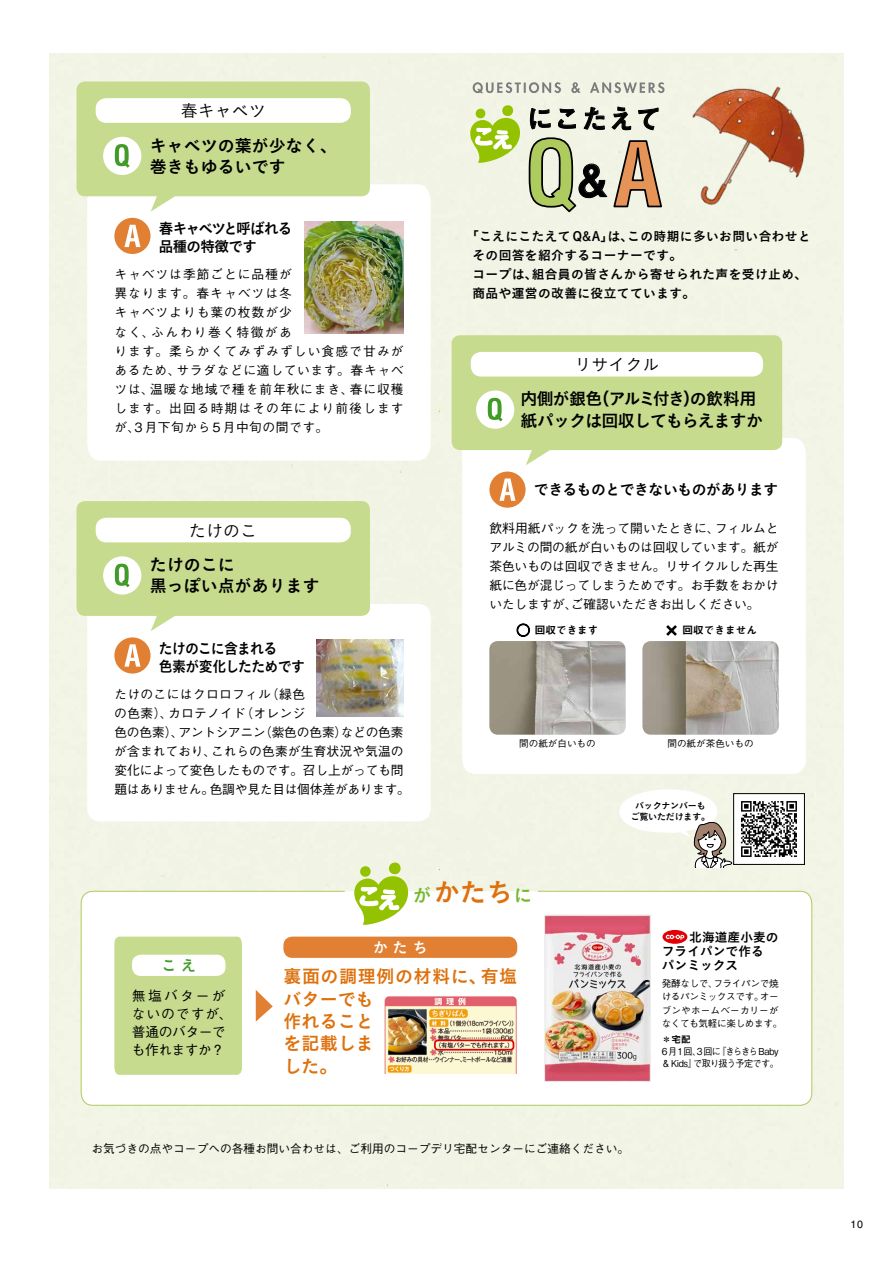
<style>
.page{position:relative;width:893px;height:1263px;background:#fff}
.page>*{position:absolute;margin:0;border:0;box-sizing:border-box;transform-origin:0 0}
.t1{font:43.05px "Midashi Go Pr 6 N MB31";color:#000}
.t2{font:26.85px "Midashi Go Pr 6 N MB31";letter-spacing:.01em;color:#000}
.t3{font:26.25px "Koburina Go Std N W6";color:#de710d}
.t4{font:18px/22.4px "Koburina Go Std N W6";letter-spacing:.005em;color:#de710d}
.t5{font:16.95px/21.3px "Koburina Go Std N W6";color:#000}
.t6{font:16.95px/21.3px "Koburina Go Std N W6";letter-spacing:-.055em;color:#000}
.t7{font:16.95px "Koburina Go Std N W3";color:#000}
.t8{font:16.95px "Koburina Go Std N W6";letter-spacing:-.065em;color:#000}
.t9{font:14.85px/18px "Koburina Go Std N W6";letter-spacing:-.045em;color:#000}
.t10{font:14.85px/18px "Koburina Go Std N W6";letter-spacing:-.045em;color:#000;scale:.94 1}
.t11{font:14.85px "Koburina Go Std N W6";color:#fff}
.t12{font:14.85px "Koburina Go Std N W6";color:#419b27}
.t13{font:14.85px "Midashi Go Pr 6 N MB31";color:#000}
.t14{font:500 13.8px/18.1px "Gothic BBB Pr 6 N";letter-spacing:-.025em;color:#000}
.t15{font:13.8px "Midashi Go Pr 6 N MB31";color:#000}
.t16{font:500 12.75px "Gothic BBB Pr 6 N";letter-spacing:-.015em;color:#000}
.t17{font:500 12.75px "Gothic BBB Pr 6 N";letter-spacing:.005em;color:#000}
.t18{font:12.75px/19.2px "Koburina Go Std N W6";letter-spacing:.03em;color:#000}
.t19{font:500 12.75px/19.2px "Gothic BBB Pr 6 N";letter-spacing:.085em;color:#000}
.t20{font:500 12.75px/19.2px "Gothic BBB Pr 6 N";letter-spacing:.075em;color:#000;text-align:right}
.t21{font:12.75px/14.2px "Koburina Go Std N W6";color:#000}
.t22{font:500 12.75px "Gothic BBB Pr 6 N";letter-spacing:.05em;color:#000}
.t23{font:500 12.75px/19.2px "Gothic BBB Pr 6 N";letter-spacing:.025em;color:#000}
.t24{font:500 12.75px "Gothic BBB Pr 6 N";letter-spacing:.07em;color:#000}
.t25{font:500 12.75px "Gothic BBB Pr 6 N";letter-spacing:-.025em;color:#000}
.t26{font:500 11.7px "Gothic BBB Pr 6 N";color:#000}
.t27{font:10.65px "Midashi Go Pr 6 N MB31";color:#000}
.t28{font:10.65px "Helvetica LT Std";color:#000}
.t29{font:500 9.6px/13.4px "Gothic BBB Pr 6 N";letter-spacing:-.03em;color:#000}
.t30{font:500 9.6px/11.7px "Gothic BBB Pr 6 N";letter-spacing:-.06em;color:#000;scale:.95 1}
.t31{font:500 9.6px "Gothic BBB Pr 6 N";color:#000}
.t32{font:500 9.6px "Gothic BBB Pr 6 N";letter-spacing:-.03em;color:#000;scale:.95 1}
.t33{font:9.6px "Midashi Go Pr 6 N MB31";color:#000}
.t34{font:9px/10.6px "Koburina Go Std N W6";letter-spacing:-.025em;color:#000;text-align:center}
.s1{font-size:18.45px;color:#73b92d}
</style>
<div class="page">
<div style="left:49px;top:53px;width:795px;height:1135px;background:#f1f3e5"></div>
<div style="left:81px;top:891px;width:731px;height:215px;background:#fff;border:1px solid #adcb5e;border-radius:12px"></div>
<div style="left:360px;top:866px;width:11px;height:11px;background:#92c200;border-radius:50%"></div>
<div style="left:389px;top:862px;width:12px;height:12px;background:#92c200;border-radius:50%"></div>
<svg style="left:354px;top:875px;width:54px;height:50px"></svg>
<svg style="left:256px;top:990px;width:17px;height:32px"></svg>
<div style="left:114px;top:936px;width:128px;height:139px;background:#c6db8e"></div>
<div style="left:132px;top:955px;width:94px;height:21px;background:#fff;border-radius:9px"></div>
<img style="left:688px;top:86px;width:121px;height:120px">
<div style="left:476px;top:109px;width:9px;height:9px;background:#92c200;border-radius:50%"></div>
<div style="left:502px;top:105px;width:11px;height:11px;background:#92c200;border-radius:50%"></div>
<svg style="left:470px;top:117px;width:50px;height:45px;background:#bed96a"></svg>
<svg style="left:530px;top:108px;width:21px;height:22px"></svg>
<svg style="left:558px;top:108px;width:18px;height:21px"></svg>
<svg style="left:583px;top:107px;width:22px;height:23px"></svg>
<svg style="left:611px;top:106px;width:20px;height:24px"></svg>
<svg style="left:638px;top:107px;width:21px;height:23px"></svg>
<svg style="left:473px;top:82px;width:191px;height:11px;background:#c6c8c0"></svg>
<svg style="left:528px;top:136px;width:135px;height:78px;background:#c8c3a2"></svg>
<svg style="left:462px;top:438px;width:344px;height:336px"></svg>
<img style="left:489px;top:641px;width:136px;height:94px">
<img style="left:642px;top:641px;width:137px;height:94px">
<svg style="left:516px;top:623px;width:15px;height:15px"></svg>
<svg style="left:666px;top:625px;width:11px;height:11px"></svg>
<div style="left:489px;top:472px;width:37px;height:36px;background:#e17f32;border-radius:50%"></div>
<svg style="left:499px;top:478px;width:16px;height:23px"></svg>
<svg style="left:452px;top:335px;width:330px;height:130px"></svg>
<img style="left:544px;top:914px;width:107px;height:167px">
<svg style="left:87px;top:184px;width:344px;height:277px"></svg>
<svg style="left:77px;top:81px;width:293px;height:131px"></svg>
<div style="left:114px;top:218px;width:37px;height:36px;background:#e17f32;border-radius:50%"></div>
<svg style="left:124px;top:225px;width:16px;height:22px"></svg>
<img style="left:305px;top:222px;width:99px;height:111px">
<div style="left:87px;top:604px;width:344px;height:217px;background:#fff;border-radius:13px"></div>
<div style="left:114px;top:637px;width:37px;height:36px;background:#e17f32;border-radius:50%"></div>
<svg style="left:124px;top:644px;width:16px;height:23px"></svg>
<svg style="left:77px;top:501px;width:293px;height:130px"></svg>
<img style="left:317px;top:640px;width:87px;height:76px">
<div style="left:283px;top:936px;width:234px;height:22px;background:#e17f32;border-radius:9px"></div>
<img style="left:384px;top:996px;width:133px;height:77px">
<div style="left:434px;top:1039px;width:80px;height:11px;border:2px solid #e20005;border-radius:3px"></div>
<img style="left:735px;top:795px;width:68px;height:67px">
<div style="left:733px;top:793px;width:72px;height:72px;border:1px solid #000"></div>
<svg style="left:619px;top:789px;width:113px;height:78px"></svg>
<svg style="left:662px;top:929px;width:26px;height:15px"></svg>
<div style="left:662px;top:930px;width:25px;height:14px;background:#e20005;border-radius:50%"></div>
<svg style="left:666px;top:935px;width:18px;height:4px"></svg>
<h3 class="t7" style="left:181px;top:98px;width:87px">春キャベツ</h3>
<h3 class="t5" style="left:150px;top:135px;width:189px">キャベツの葉が少なく、巻きもゆるいです</h3>
<p class="t9" style="left:159px;top:220px;width:135px">春キャベツと呼ばれる品種の特徴です</p>
<p class="t20" style="left:114px;top:264px;width:179px">キャベツは季節ごとに品種が異なります。春キャベツは冬キャベツよりも葉の枚数が少ふんわり巻く特徴があ</p>
<p class="t17" style="left:114px;top:322px;width:42px">なく、</p>
<p class="t19" style="left:114px;top:340px;width:291px">ります。柔らかくてみずみずしい食感で甘みが</p>
<p class="t22" style="left:176px;top:360px;width:229px">サラダなどに適しています。春キャベ</p>
<p class="t17" style="left:114px;top:360px;width:68px">あるため、</p>
<p class="t24" style="left:150px;top:379px;width:205px">温暖な地域で種を前年秋にまき、</p>
<p class="t17" style="left:350px;top:379px;width:55px">春に収穫</p>
<p class="t19" style="left:114px;top:379px;width:291px">ツは、<br>します。出回る時期はその年により前後しますが 3、月下旬から5 月中旬の間です。</p>
<h3 class="t7" style="left:189px;top:517px;width:70px">たけのこ</h3>
<h3 class="t5" style="left:150px;top:555px;width:172px">たけのこに<br>黒っぽい点があります</h3>
<p class="t10" style="left:159px;top:639px;width:157px">たけのこに含まれる<br>色素が変化したためです</p>
<p class="t17" style="left:266px;top:684px;width:41px">（緑色</p>
<p class="t23" style="left:240px;top:683px;width:66px;text-indent:-126px">たけのこにはクロロフィル<br>（オレンジ</p>
<p class="t17" style="left:114px;top:703px;width:60px">の色素）、</p>
<p class="t17" style="left:168px;top:703px;width:79px">カロテノイド</p>
<p class="t17" style="left:114px;top:722px;width:71px">色の色素）、</p>
<p class="t17" style="left:259px;top:722px;width:90px">（紫色の色素）</p>
<p class="t17" style="left:341px;top:722px;width:64px">などの色素</p>
<p class="t25" style="left:178px;top:722px;width:89px">アントシアニン</p>
<p class="t17" style="left:211px;top:741px;width:194px">これらの色素が生育状況や気温の</p>
<p class="t17" style="left:114px;top:741px;width:103px">が含まれており、</p>
<p class="t16" style="left:114px;top:760px;width:291px">変化によって変色したものです。召し上がっても問</p>
<p class="t16" style="left:210px;top:779px;width:202px">色調や見た目は個体差があります。</p>
<p class="t25" style="left:114px;top:779px;width:101px">題はありません。</p>
<h2 class="t2" style="left:527px;top:97px;width:137px">にこたえて</h2>
<h1 class="t1" style="left:577px;top:146px;width:31px">&amp;</h1>
<p class="t18" style="left:466px;top:227px;width:169px">「こえにこたえてQ&amp;A は」、</p>
<p class="t18" style="left:472px;top:246px;width:211px">その回答を紹介するコーナーです。</p>
<p class="t18" style="left:532px;top:265px;width:277px">組合員の皆さんから寄せられた声を受け止め、</p>
<p class="t18" style="left:627px;top:227px;width:185px">この時期に多いお問い合わせと</p>
<p class="t18" style="left:472px;top:265px;width:224px">コープは、<br>商品や運営の改善に役立てています。</p>
<h3 class="t7" style="left:574px;top:351px;width:87px">リサイクル</h3>
<h3 class="t8" style="left:592px;top:386px;width:165px">（アルミ付きの飲料用</h3>
<h3 class="t5" style="left:683px;top:389px;width:19px">）</h3>
<h3 class="t6" style="left:520px;top:389px;width:244px">内側が銀色<br>紙パックは回収してもらえますか</h3>
<p class="t9" style="left:534px;top:481px;width:246px">できるものとできないものがあります</p>
<p class="t17" style="left:489px;top:518px;width:232px">飲料用紙パックを洗って開いたときに、</p>
<p class="t16" style="left:489px;top:537px;width:291px">アルミの間の紙が白いものは回収しています。紙が</p>
<p class="t16" style="left:489px;top:556px;width:291px">茶色いものは回収できません。リサイクルした再生</p>
<p class="t16" style="left:489px;top:575px;width:291px">紙に色が混じってしまうためです。お手数をおかけ</p>
<p class="t16" style="left:571px;top:594px;width:190px">ご確認いただきお出しください。</p>
<p class="t17" style="left:715px;top:518px;width:65px">フィルムと</p>
<p class="t17" style="left:489px;top:594px;width:90px">いたしますが、</p>
<p class="t15" style="left:516px;top:619px;width:15px">○</p>
<p class="t27" style="left:535px;top:622px;width:65px">回収できます</p>
<p class="t27" style="left:683px;top:622px;width:76px">回収できません</p>
<p class="t13" style="left:664px;top:618px;width:16px">×</p>
<p class="t31" style="left:519px;top:736px;width:78px">間の紙が白いもの</p>
<p class="t31" style="left:667px;top:736px;width:88px">間の紙が茶色いもの</p>
<p class="t34" style="left:631px;top:801px;width:81px">バックナンバーもご覧いただけます。</p>
<h3 class="t3" style="left:413px;top:872px;width:120px"><span class="s1">が</span>かたち<span class="s1">に</span></h3>
<p class="t12" style="left:161px;top:954px;width:36px">こえ</p>
<p class="t14" style="left:132px;top:986px;width:103px">無塩バターがないのですが、普通のバターでも作れますか?</p>
<p class="t11" style="left:373px;top:936px;width:56px">かたち</p>
<h3 class="t4" style="left:481px;top:966px;width:38px">有塩</h3>
<h3 class="t4" style="left:283px;top:966px;width:205px">裏面の調理例の材料に、バターでも<br>作れること<br>を記載しま<br>した。</h3>
<p class="t26" style="left:91px;top:1139px;width:539px">お気づきの点やコープへの各種お問い合わせは、ご利用のコープデリ宅配センターにご連絡ください。</p>
<p class="t21" style="left:662px;top:930px;width:118px;text-indent:27px">北海道産小麦のフライパンで作るパンミックス</p>
<p class="t29" style="left:713px;top:976px;width:67px">フライパンで焼</p>
<p class="t29" style="left:662px;top:976px;width:57px">発酵なしで、</p>
<p class="t29" style="left:662px;top:989px;width:122px">けるパンミックスです。<br>ブンやホームベーカリーがなくても気軽に楽しめます。</p>
<p class="t29" style="left:760px;top:989px;width:20px">オー</p>
<p class="t33" style="left:662px;top:1032px;width:30px">＊宅配</p>
<p class="t32" style="left:717px;top:1044px;width:67px">『きらきらBaby</p>
<p class="t30" style="left:693px;top:1045px;width:92px;text-indent:-31px">6月1回 3、回に<br>で取り扱う予定です。</p>
<p class="t32" style="left:661px;top:1055px;width:39px">＆Kids』</p>
<p class="t28" style="left:850px;top:1218px;width:14px">10</p>
</div>
